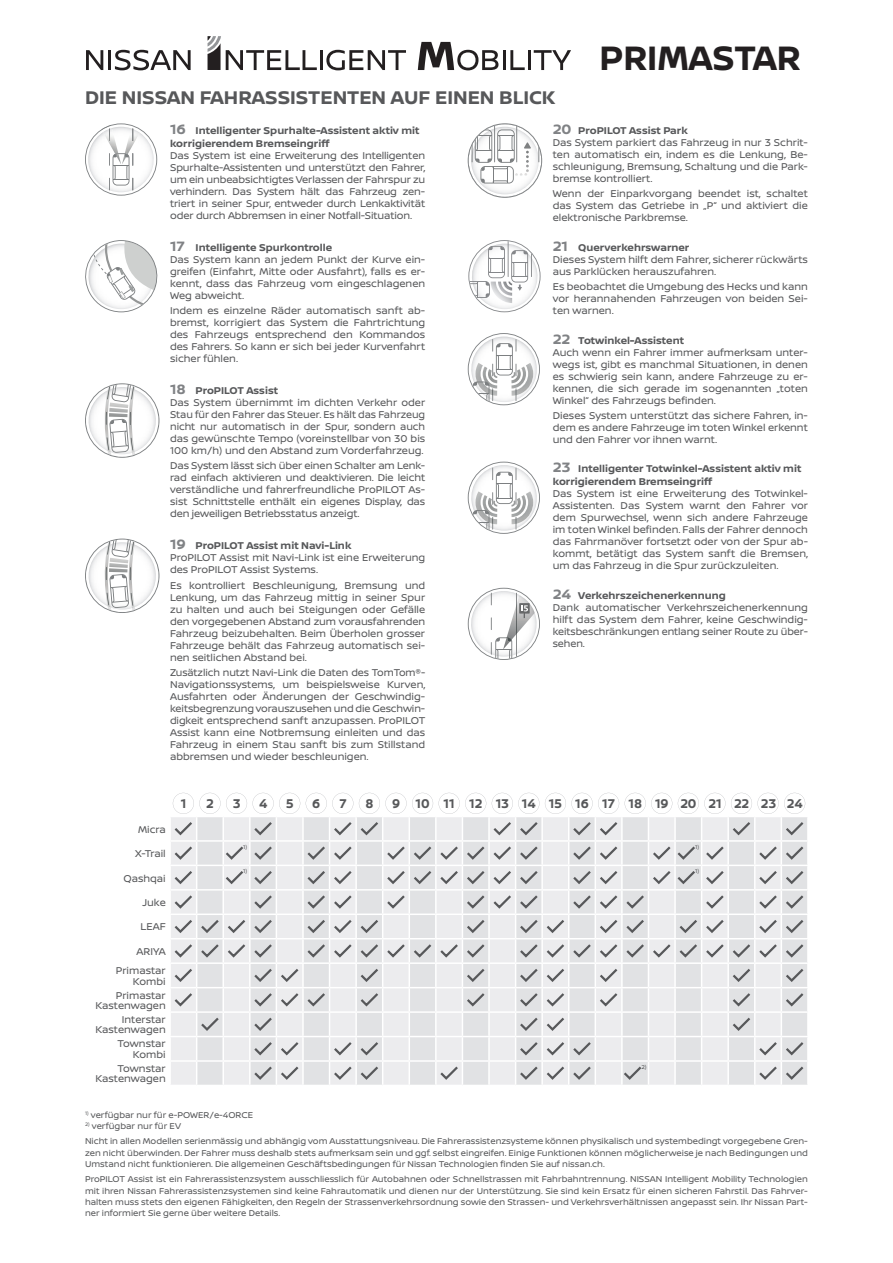
<style>
.page{position:relative;width:893px;height:1263px;background:#fff}
.page>*{position:absolute;margin:0;border:0;box-sizing:border-box;transform-origin:0 0}
.t1{font:700 36px "Nissan Brand";color:#231f20;scale:.96 1}
.t2{font:700 19.5px "Nissan Brand";color:#57585a}
.t3{font:700 13.5px "Nissan Brand";color:#57585a;scale:.92 1}
.t4{font:10.5px/12px "Nissan Brand";color:#57585a;text-align:justify}
.t5{font:700 10.5px/12.8px "Nissan Brand";color:#57585a}
.t6{font:9px/11.2px "Nissan Brand";color:#57585a}
.t7{font:5.85px "Nissan Brand";color:#57585a}
.s1{font-size:14.4px;color:#808285}
.s2{font-weight:700;font-size:14.4px;color:#808285}
.s3{font-weight:700}
</style>
<div class="page">
<hr style="left:503px;top:50px;width:2px;height:20px;background:#231f20">
<svg style="left:510px;top:50px;width:15px;height:20px"></svg>
<hr style="left:528px;top:50px;width:3px;height:20px;background:#231f20">
<svg style="left:534px;top:50px;width:37px;height:20px"></svg>
<hr style="left:320px;top:50px;width:2px;height:20px;background:#231f20">
<svg style="left:326px;top:50px;width:80px;height:20px"></svg>
<svg style="left:86px;top:50px;width:17px;height:20px"></svg>
<hr style="left:108px;top:50px;width:3px;height:20px;background:#231f20">
<svg style="left:115px;top:50px;width:76px;height:20px"></svg>
<svg style="left:418px;top:42px;width:80px;height:28px"></svg>
<svg style="left:208px;top:36px;width:109px;height:34px"></svg>
<svg style="left:85px;top:123px;width:72px;height:73px"></svg>
<svg style="left:85px;top:240px;width:73px;height:72px"></svg>
<svg style="left:85px;top:383px;width:74px;height:75px"></svg>
<img style="left:130px;top:386px;width:4px;height:65px">
<img style="left:109px;top:402px;width:19px;height:15px">
<svg style="left:85px;top:539px;width:74px;height:74px"></svg>
<img style="left:130px;top:542px;width:4px;height:64px">
<img style="left:109px;top:558px;width:19px;height:14px">
<svg style="left:468px;top:123px;width:74px;height:75px"></svg>
<svg style="left:468px;top:240px;width:73px;height:72px"></svg>
<svg style="left:468px;top:333px;width:72px;height:72px"></svg>
<svg style="left:468px;top:462px;width:72px;height:72px"></svg>
<svg style="left:468px;top:588px;width:72px;height:72px"></svg>
<svg style="left:171px;top:792px;width:636px;height:293px"></svg>
<h1 class="t1" style="left:600px;top:32px;width:211px">PRIMASTAR</h1>
<h2 class="t2" style="left:85px;top:83px;width:472px">DIE NISSAN FAHRASSISTENTEN AUF EINEN BLICK</h2>
<p class="t5" style="left:170px;top:124px;width:251px"><span class="s1">16</span> Intelligenter Spurhalte-Assistent aktiv mit korrigierendem Bremseingriff</p>
<p class="t4" style="left:170px;top:149px;width:257px">Das System ist eine Erweiterung des Intelligenten Spurhalte-Assistenten und unterstützt den Fahrer, um ein unbeabsichtigtes Verlassen der Fahrspur zu verhindern. Das System hält das Fahrzeug zen&shy;triert in seiner Spur, entweder durch Lenkaktivität oder durch Abbremsen in einer Notfall-Situation.</p>
<p class="t4" style="left:170px;top:241px;width:257px;text-align:left"><span class="s2">17</span> <span class="s3">Intelligente Spurkontrolle<br></span>Das System kann an jedem Punkt der Kurve ein&shy;greifen (Einfahrt, Mitte oder Ausfahrt), falls es er&shy;kennt, dass das Fahrzeug vom eingeschlagenen Weg abweicht.</p>
<p class="t4" style="left:170px;top:304px;width:257px">Indem es einzelne Räder automatisch sanft ab&shy;bremst, korrigiert das System die Fahrtrichtung des Fahrzeugs entsprechend den Kommandos des Fahrers. So kann er sich bei jeder Kurvenfahrt sicher fühlen.</p>
<p class="t4" style="left:170px;top:384px;width:257px;text-align:left"><span class="s2">18</span> <span class="s3">ProPILOT Assist<br></span>Das System übernimmt im dichten Verkehr oder Stau für den Fahrer das Steuer. Es hält das Fahrzeug nicht nur automatisch in der Spur, sondern auch das gewünschte Tempo (voreinstellbar von 30 bis 100 km/h) und den Abstand zum Vorderfahrzeug.</p>
<p class="t4" style="left:170px;top:459px;width:257px">Das System lässt sich über einen Schalter am Lenk&shy;rad einfach aktivieren und deaktivieren. Die leicht verständliche und fahrerfreundliche ProPILOT As&shy;sist Schnittstelle enthält ein eigenes Display, das den jeweiligen Betriebsstatus anzeigt.</p>
<p class="t4" style="left:170px;top:539px;width:257px;text-align:left"><span class="s2">19</span> <span class="s3">ProPILOT Assist mit Navi-Link<br></span>ProPILOT Assist mit Navi-Link ist eine Erweiterung des ProPILOT Assist Systems.</p>
<p class="t4" style="left:170px;top:578px;width:257px">Es kontrolliert Beschleunigung, Bremsung und Lenkung, um das Fahrzeug mittig in seiner Spur zu halten und auch bei Steigungen oder Gefälle den vorgegebenen Abstand zum vorausfahrenden Fahrzeug beizubehalten. Beim Überholen grosser Fahrzeuge behält das Fahrzeug automatisch sei&shy;nen seitlichen Abstand bei.</p>
<p class="t4" style="left:170px;top:666px;width:257px">Zusätzlich nutzt Navi-Link die Daten des TomTom®- Navigationssystems, um beispielsweise Kurven, Ausfahrten oder Änderungen der Geschwindig&shy;keitsbegrenzung vorauszusehen und die Geschwin&shy;digkeit entsprechend sanft anzupassen. ProPILOT Assist kann eine Notbremsung einleiten und das Fahrzeug in einem Stau sanft bis zum Stillstand abbremsen und wieder beschleunigen.</p>
<p class="t4" style="left:553px;top:124px;width:257px;text-align:left"><span class="s2">20</span> <span class="s3">ProPILOT Assist Park<br></span>Das System parkiert das Fahrzeug in nur 3 Schrit&shy;ten automatisch ein, indem es die Lenkung, Be&shy;schleunigung, Bremsung, Schaltung und die Park&shy;bremse kontrolliert.</p>
<p class="t4" style="left:553px;top:187px;width:257px">Wenn der Einparkvorgang beendet ist, schaltet das System das Getriebe in „P“ und aktiviert die elektronische Parkbremse.</p>
<p class="t4" style="left:553px;top:241px;width:257px;text-align:left"><span class="s2">21</span> <span class="s3">Querverkehrswarner<br></span>Dieses System hilft dem Fahrer, sicherer rückwärts aus Parklücken herauszufahren.</p>
<p class="t4" style="left:553px;top:280px;width:257px">Es beobachtet die Umgebung des Hecks und kann vor herannahenden Fahrzeugen von beiden Sei&shy;ten warnen.</p>
<p class="t4" style="left:553px;top:334px;width:257px;text-align:left"><span class="s2">22</span> <span class="s3">Totwinkel-Assistent<br></span>Auch wenn ein Fahrer immer aufmerksam unter&shy;wegs ist, gibt es manchmal Situationen, in denen es schwierig sein kann, andere Fahrzeuge zu er&shy;kennen, die sich gerade im sogenannten „toten Winkel“ des Fahrzeugs befinden.</p>
<p class="t4" style="left:553px;top:409px;width:257px">Dieses System unterstützt das sichere Fahren, in&shy;dem es andere Fahrzeuge im toten Winkel erkennt und den Fahrer vor ihnen warnt.</p>
<p class="t5" style="left:553px;top:462px;width:250px"><span class="s1">23</span> Intelligenter Totwinkel-Assistent aktiv mit korrigierendem Bremseingriff</p>
<p class="t4" style="left:553px;top:487px;width:257px">Das System ist eine Erweiterung des Totwinkel-Assistenten. Das System warnt den Fahrer vor dem Spurwechsel, wenn sich andere Fahrzeuge im toten Winkel befinden. Falls der Fahrer dennoch das Fahrmanöver fortsetzt oder von der Spur ab&shy;kommt, betätigt das System sanft die Bremsen, um das Fahrzeug in die Spur zurückzuleiten.</p>
<p class="t4" style="left:553px;top:588px;width:257px;text-align:left"><span class="s2">24</span> <span class="s3">Verkehrszeichenerkennung<br></span>Dank automatischer Verkehrszeichenerkennung hilft das System dem Fahrer, keine Geschwindig&shy;keitsbeschränkungen entlang seiner Route zu über&shy;sehen.</p>
<p class="t4" style="left:138px;top:823px;width:29px">Micra</p>
<p class="t4" style="left:135px;top:847px;width:32px">X-Trail</p>
<p class="t4" style="left:123px;top:871px;width:44px">Qashqai</p>
<p class="t4" style="left:143px;top:896px;width:25px">Juke</p>
<p class="t4" style="left:141px;top:920px;width:27px">LEAF</p>
<p class="t4" style="left:116px;top:941px;width:52px;line-height:19.2px;text-align:right">ARIYA<br>Primastar</p>
<p class="t4" style="left:116px;top:973px;width:52px;line-height:14.2px;text-align:right">Kombi<br>Primastar</p>
<p class="t4" style="left:95px;top:999px;width:72px;line-height:13.5px;text-align:right">Kastenwagen<br>Interstar</p>
<p class="t4" style="left:95px;top:1022px;width:72px;line-height:14px;text-align:right">Kastenwagen<br>Townstar</p>
<p class="t4" style="left:118px;top:1047px;width:50px;line-height:14px;text-align:right">Kombi<br>Townstar</p>
<p class="t4" style="left:95px;top:1072px;width:72px">Kastenwagen</p>
<p class="t3" style="left:181px;top:793px;width:8px">1</p>
<p class="t3" style="left:206px;top:793px;width:10px">2</p>
<p class="t3" style="left:233px;top:793px;width:10px">3</p>
<p class="t3" style="left:259px;top:793px;width:11px">4</p>
<p class="t3" style="left:286px;top:793px;width:10px">5</p>
<p class="t3" style="left:312px;top:793px;width:10px">6</p>
<p class="t3" style="left:339px;top:793px;width:9px">7</p>
<p class="t3" style="left:365px;top:793px;width:10px">8</p>
<p class="t3" style="left:392px;top:793px;width:448px">9 10 11 12 13 14 15 16 17 18 19 20 21 22 23 24</p>
<p class="t7" style="left:243px;top:843px;width:6px">1)</p>
<p class="t7" style="left:695px;top:843px;width:6px">1)</p>
<p class="t7" style="left:243px;top:867px;width:6px">1)</p>
<p class="t7" style="left:695px;top:867px;width:6px">1)</p>
<p class="t7" style="left:641px;top:1063px;width:7px">2)</p>
<p class="t6" style="left:85px;top:1108px;width:170px"><sup>1)</sup> verfügbar nur für e-POWER/e-4ORCE</p>
<p class="t6" style="left:85px;top:1118px;width:724px;line-height:15.5px"><sup>2)</sup> verfügbar nur für EV<br>Nicht in allen Modellen serienmässig und abhängig vom Ausstattungsniveau. Die Fahrerassistenzsysteme können physikalisch und systembedingt vorgegebene Gren-</p>
<p class="t6" style="left:85px;top:1146px;width:724px">zen nicht überwinden. Der Fahrer muss deshalb stets aufmerksam sein und ggf. selbst eingreifen. Einige Funktionen können möglicherweise je nach Bedingungen und<br>Umstand nicht funktionieren. Die allgemeinen Geschäftsbedingungen für Nissan Technologien finden Sie auf nissan.ch.</p>
<p class="t6" style="left:85px;top:1173px;width:724px;text-align:justify">ProPILOT Assist ist ein Fahrerassistenzsystem ausschliesslich für Autobahnen oder Schnellstrassen mit Fahrbahntrennung. NISSAN Intelligent Mobility Technologien mit ihren Nissan Fahrerassistenzsystemen sind keine Fahrautomatik und dienen nur der Unterstützung. Sie sind kein Ersatz für einen sicheren Fahrstil. Das Fahrver&shy;halten muss stets den eigenen Fähigkeiten, den Regeln der Strassenverkehrsordnung sowie den Strassen- und Verkehrsverhältnissen angepasst sein. Ihr Nissan Part&shy;ner informiert Sie gerne über weitere Details.</p>
</div>
